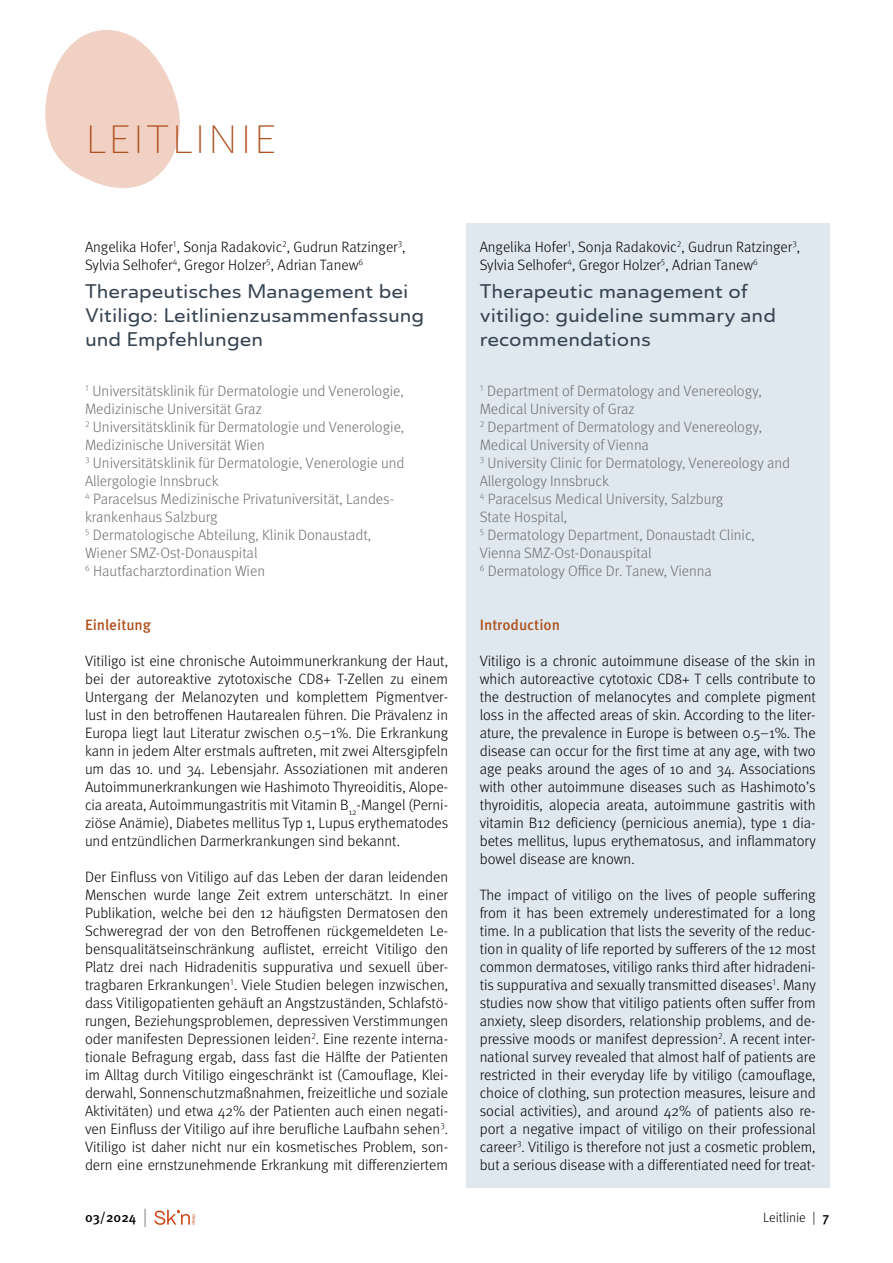
<style>
.page{position:relative;width:893px;height:1263px;background:#fff}
.page>*{position:absolute;margin:0;border:0;box-sizing:border-box;transform-origin:0 0}
.Titel{font:300 expanded 39px "Ainslie Sans";letter-spacing:.05em;color:#af521f}
.Beitragstitel{font:500 expanded 19.5px/24px "Ainslie Sans";color:#384553}
.Beitragstitel_ENG{font:500 expanded 19.5px/24px "Ainslie Sans";color:#384553}
.Text{font:300 15px/18px "Meta Pro";color:#000;text-align:justify}
.Text_ENG{font:300 15px/18px "Meta Pro";color:#000;text-align:justify}
.Trailer{font:300 15px/18px "Meta Pro";color:#706f6f}
.Trailer_ENG{font:300 15px/18px "Meta Pro";color:#706f6f}
.Autor_ENG{font:300 15px/18px "Meta Pro";color:#000}
.Autor{font:300 15px/18px "Meta Pro";color:#000}
.Überschrift{font:500 15px "Meta Pro";color:#af521f}
.t1{font:300 13.5px "Meta Pro";color:#000}
.t2{font:500 13.5px "Meta Pro";color:#000}
.s1{font-weight:300;font-size:18.9px;color:#706f6f}
.s2{font-weight:500}
</style>
<div class="page">
<div style="left:466px;top:223px;width:363px;height:965px;background:#dfe8ef"></div>
<svg style="left:45px;top:30px;width:135px;height:158px"></svg>
<svg style="left:154px;top:1210px;width:42px;height:15px"></svg>
<p class="Titel" style="left:85px;top:116px;width:193px">LEITLINIE</p>
<p class="Autor" style="left:85px;top:237px;width:322px">Angelika Hofer<sup>1</sup>, Sonja Radakovic<sup>2</sup>, Gudrun Ratzinger<sup>3</sup>,<br>Sylvia Selhofer<sup>4</sup>, Gregor Holzer<sup>5</sup>, Adrian Tanew<sup>6</sup></p>
<p class="Beitragstitel" style="left:85px;top:280px;width:341px">Therapeutisches Management bei<br>Vitiligo: Leitlinienzusammenfassung und Empfehlungen</p>
<p class="Trailer" style="left:85px;top:381px;width:320px"><sup>1</sup> Universitätsklinik für Dermatologie und Venerologie,<br>Medizinische Universität Graz</p>
<p class="Trailer" style="left:85px;top:417px;width:321px"><sup>2</sup> Universitätsklinik für Dermatologie und Venerologie,<br>Medizinische Universität Wien</p>
<p class="Trailer" style="left:85px;top:453px;width:321px"><sup>3</sup> Universitätsklinik für Dermatologie, Venerologie und<br>Allergologie Innsbruck</p>
<p class="Trailer" style="left:85px;top:489px;width:309px"><sup>4</sup> Paracelsus Medizinische Privatuniversität, Landes&shy;krankenhaus Salzburg</p>
<p class="Trailer" style="left:85px;top:525px;width:288px"><sup>5</sup> Dermatologische Abteilung, Klinik Donaustadt,<br>Wiener SMZ-Ost-Donauspital</p>
<p class="Trailer" style="left:85px;top:561px;width:182px"><sup>6</sup> Hautfacharztordination Wien</p>
<p class="Überschrift" style="left:85px;top:613px;width:67px">Einleitung</p>
<p class="Text" style="left:85px;top:651px;width:365px">Vitiligo ist eine chronische Autoimmunerkrankung der Haut, bei der autoreaktive zytotoxische CD8+ T-Zellen zu einem Untergang der Melanozyten und komplettem Pigmentver&shy;lust in den betroffenen Hautarealen führen. Die Prävalenz in Europa liegt laut Literatur zwischen 0.5–1%. Die Erkrankung kann in jedem Alter erstmals auftreten, mit zwei Altersgipfeln um das 10. und 34. Lebensjahr. Assoziationen mit anderen Autoimmunerkrankungen wie Hashimoto Thyreoiditis, Alope&shy;cia areata, Autoimmungastritis mit Vitamin B<sub>12</sub>-Mangel (Perni&shy;ziöse Anämie), Diabetes mellitus Typ 1, Lupus erythematodes und entzündlichen Darmerkrankungen sind bekannt.</p>
<p class="Text" style="left:85px;top:867px;width:365px">Der Einfluss von Vitiligo auf das Leben der daran leidenden Menschen wurde lange Zeit extrem unterschätzt. In einer Publikation, welche bei den 12 häufigsten Dermatosen den Schweregrad der von den Betroffenen rückgemeldeten Le&shy;bensqualitätseinschränkung auflistet, erreicht Vitiligo den Platz drei nach Hidradenitis suppurativa und sexuell über&shy;tragbaren Erkrankungen<sup>1</sup>. Viele Studien belegen inzwischen, dass Vitiligopatienten gehäuft an Angstzuständen, Schlafstö&shy;rungen, Beziehungsproblemen, depressiven Verstimmungen oder manifesten Depressionen leiden<sup>2</sup>. Eine rezente interna&shy;tionale Befragung ergab, dass fast die Hälfte der Patienten im Alltag durch Vitiligo eingeschränkt ist (Camouflage, Klei&shy;derwahl, Sonnenschutzmaßnahmen, freizeitliche und soziale Aktivitäten) und etwa 42% der Patienten auch einen negati&shy;ven Einfluss der Vitiligo auf ihre berufliche Laufbahn sehen<sup>3</sup>.<br>Vitiligo ist daher nicht nur ein kosmetisches Problem, son&shy;dern eine ernstzunehmende Erkrankung mit differenziertem</p>
<p class="Autor_ENG" style="left:480px;top:237px;width:322px">Angelika Hofer<sup>1</sup>, Sonja Radakovic<sup>2</sup>, Gudrun Ratzinger<sup>3</sup>,<br>Sylvia Selhofer<sup>4</sup>, Gregor Holzer<sup>5</sup>, Adrian Tanew<sup>6</sup></p>
<p class="Beitragstitel_ENG" style="left:480px;top:280px;width:298px">Therapeutic management of vitiligo: guideline summary and recommendations</p>
<p class="Trailer_ENG" style="left:480px;top:381px;width:283px"><sup>1</sup> Department of Dermatology and Venereology,<br>Medical University of Graz</p>
<p class="Trailer_ENG" style="left:480px;top:417px;width:284px"><sup>2</sup> Department of Dermatology and Venereology,<br>Medical University of Vienna</p>
<p class="Trailer_ENG" style="left:480px;top:453px;width:312px"><sup>3</sup> University Clinic for Dermatology, Venereology and<br>Allergology Innsbruck</p>
<p class="Trailer_ENG" style="left:480px;top:489px;width:245px"><sup>4</sup> Paracelsus Medical University, Salzburg<br>State Hospital,</p>
<p class="Trailer_ENG" style="left:480px;top:525px;width:277px"><sup>5</sup> Dermatology Department, Donaustadt Clinic,<br>Vienna SMZ-Ost-Donauspital</p>
<p class="Trailer_ENG" style="left:480px;top:561px;width:234px"><sup>6</sup> Dermatology Office Dr. Tanew, Vienna</p>
<p class="Überschrift" style="left:480px;top:613px;width:82px">Introduction</p>
<p class="Text_ENG" style="left:480px;top:651px;width:338px">Vitiligo is a chronic autoimmune disease of the skin in which autoreactive cytotoxic CD8+ T cells contribute to the destruction of melanocytes and complete pigment loss in the affected areas of skin. According to the liter&shy;ature, the prevalence in Europe is between 0.5–1%. The disease can occur for the first time at any age, with two age peaks around the ages of 10 and 34. Associations with other autoimmune diseases such as Hashimoto’s thyroiditis, alopecia areata, autoimmune gastritis with vitamin B12 deficiency (pernicious anemia), type 1 dia&shy;betes mellitus, lupus erythematosus, and inflammatory bowel disease are known.</p>
<p class="Text_ENG" style="left:480px;top:885px;width:338px">The impact of vitiligo on the lives of people suffering from it has been extremely underestimated for a long time. In a publication that lists the severity of the reduc&shy;tion in quality of life reported by sufferers of the 12 most common dermatoses, vitiligo ranks third after hidradeni&shy;tis suppurativa and sexually transmitted diseases<sup>1</sup>. Many studies now show that vitiligo patients often suffer from anxiety, sleep disorders, relationship problems, and de&shy;pressive moods or manifest depression<sup>2</sup>. A recent inter&shy;national survey revealed that almost half of patients are restricted in their everyday life by vitiligo (camouflage, choice of clothing, sun protection measures, leisure and social activities), and around 42% of patients also re&shy;port a negative impact of vitiligo on their professional career<sup>3</sup>. Vitiligo is therefore not just a cosmetic problem, but a serious disease with a differentiated need for treat-</p>
<p class="t2" style="left:85px;top:1206px;width:64px">03/2024 <span class="s1">|</span></p>
<p class="t1" style="left:763px;top:1208px;width:67px">Leitlinie | <span class="s2">7</span></p>
</div>
